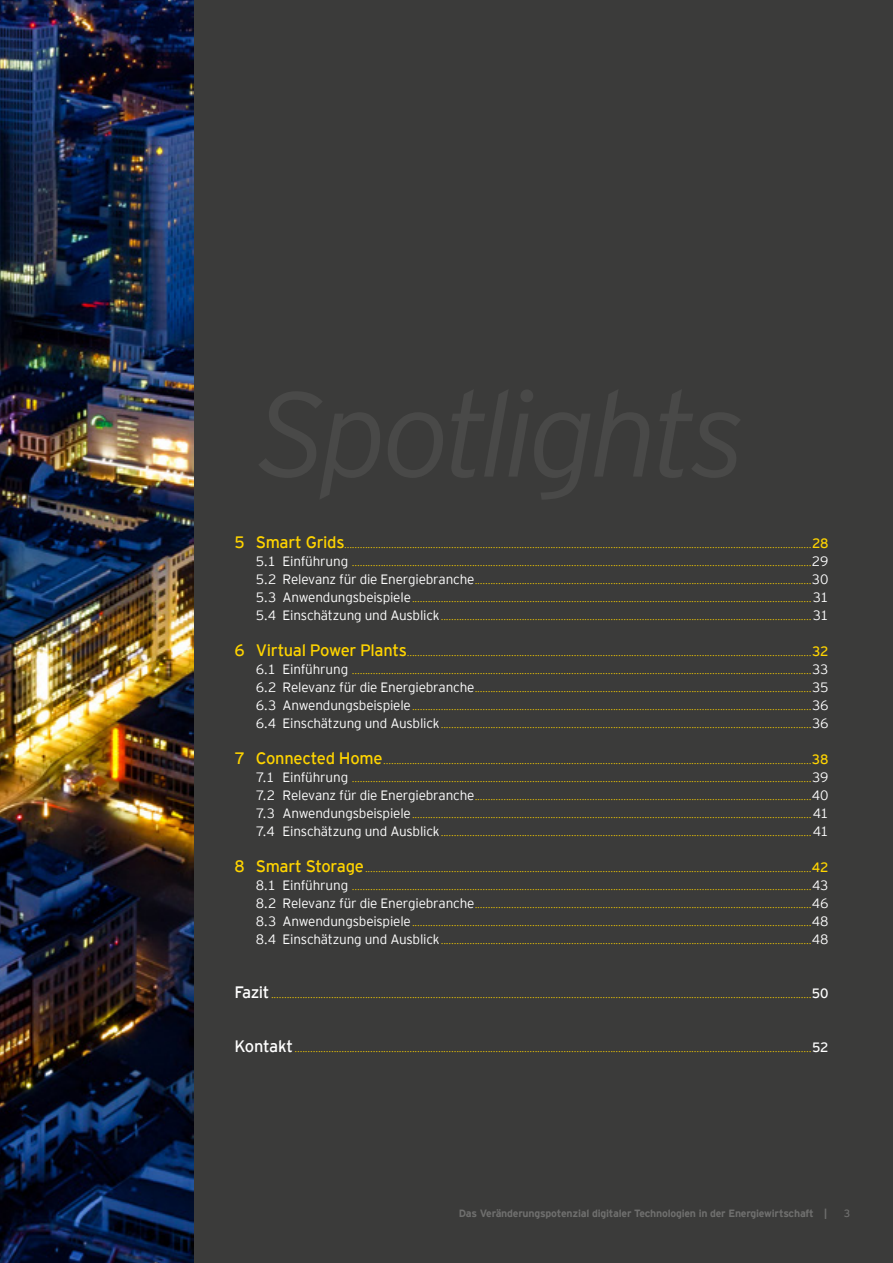
<style>
.page{position:relative;width:893px;height:1263px;background:#fff}
.page>*{position:absolute;margin:0;border:0;box-sizing:border-box;transform-origin:0 0}
.t1{font:700 10.5px "EY Interstate";letter-spacing:-.02em;color:#6f6f6e}
.t2{font:10.5px "EY Interstate";color:#6f6f6e}
.t3{font:300 9px/18px "EY Interstate";color:#ffd400;text-align:justify}
.s1{font-weight:400;font-size:16.5px}
.s2{font-weight:400;font-size:13.5px}
.s3{font-size:13.5px;color:#fff}
.s4{font-weight:400;font-size:16.5px;color:#fff}
.s5{font-weight:400;font-size:13.5px;color:#fff}
</style>
<div class="page">
<div style="left:1px;top:0;width:892px;height:1263px;background:#3b3b3a"></div>
<img style="left:0;top:0;width:193px;height:1263px">
<p class="t3" style="left:256px;top:535px;width:574px;text-indent:-21px"><span class="s1">5 Smart Grids</span>...................................................................................................................................................................................<span class="s2">28<br></span><span class="s3">5.1 Einführung</span> ................................................................................................................................................................................<span class="s3">29<br>5.2 Relevanz für die Energiebranche</span>.................................................................................................................................<span class="s3">30<br>5.3 Anwendungsbeispiele</span>.........................................................................................................................................................<span class="s3">31<br>5.4 Einschätzung und Ausblick</span>..............................................................................................................................................<span class="s3">31</span></p>
<p class="t3" style="left:256px;top:643px;width:574px;text-indent:-21px"><span class="s1">6 Virtual Power Plants</span>...........................................................................................................................................................<span class="s2">32<br></span><span class="s3">6.1 Einführung</span> ................................................................................................................................................................................<span class="s3">33<br>6.2 Relevanz für die Energiebranche</span>.................................................................................................................................<span class="s3">35<br>6.3 Anwendungsbeispiele</span>.........................................................................................................................................................<span class="s3">36<br>6.4 Einschätzung und Ausblick</span>..............................................................................................................................................<span class="s3">36</span></p>
<p class="t3" style="left:256px;top:751px;width:574px;text-indent:-21px"><span class="s1">7 Connected Home</span>....................................................................................................................................................................<span class="s2">38<br></span><span class="s3">7.1 Einführung</span> ................................................................................................................................................................................<span class="s3">39<br>7.2 Relevanz für die Energiebranche</span>.................................................................................................................................<span class="s3">40<br>7.3 Anwendungsbeispiele</span>.........................................................................................................................................................<span class="s3">41<br>7.4 Einschätzung und Ausblick</span>..............................................................................................................................................<span class="s3">41</span></p>
<p class="t3" style="left:256px;top:859px;width:574px;text-indent:-21px"><span class="s1">8 Smart Storage</span>...........................................................................................................................................................................<span class="s2">42<br></span><span class="s3">8.1 Einführung</span> ................................................................................................................................................................................<span class="s3">43<br>8.2 Relevanz für die Energiebranche</span>.................................................................................................................................<span class="s3">46<br>8.3 Anwendungsbeispiele</span>.........................................................................................................................................................<span class="s3">48<br>8.4 Einschätzung und Ausblick</span>..............................................................................................................................................<span class="s3">48</span></p>
<p class="t3" style="left:234px;top:985px;width:596px"><span class="s4">Fazit</span> ...............................................................................................................................................................................................................<span class="s5">50</span></p>
<p class="t3" style="left:234px;top:1039px;width:595px"><span class="s4">Kontakt</span> ......................................................................................................................................................................................................<span class="s5">52</span></p>
<p class="t1" style="left:459px;top:1206px;width:370px">Das Veränderungspotenzial digitaler Technologien in der Energiewirtschaft |</p>
<p class="t2" style="left:844px;top:1206px;width:8px">3</p>
</div>
